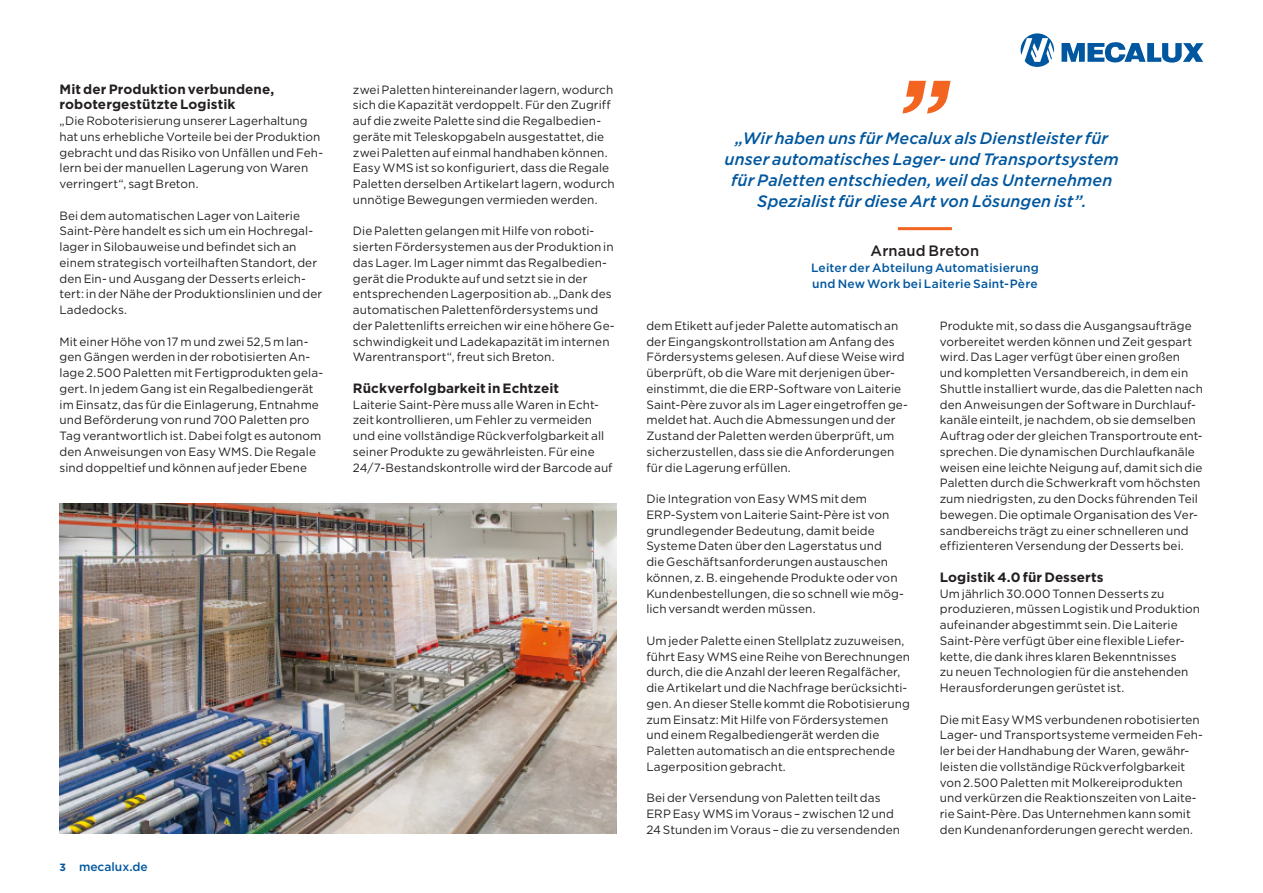
<style>
.page{position:relative;width:1263px;height:893px;background:#fff}
.page>*{position:absolute;margin:0;border:0;box-sizing:border-box;transform-origin:0 0}
.t1{font:italic 500 16.5px/21px "Gotham";letter-spacing:.005em;color:#01579f;text-align:center}
.t2{font:500 15px "Gotham";letter-spacing:.01em;color:#231f20}
.t3{font:700 13.5px/15.8px "Gotham";letter-spacing:.005em;color:#231f20}
.t4{font:12px/15.8px "Gotham";letter-spacing:.005em;color:#231f20}
.t5{font:500 12px/15.8px "Gotham";letter-spacing:.015em;color:#01579f}
.s1{font-weight:700;font-size:10.5px}
</style>
<div class="page">
<svg style="left:1020px;top:33px;width:34px;height:34px"></svg>
<svg style="left:1061px;top:42px;width:142px;height:21px"></svg>
<hr style="left:898px;top:227px;width:54px;height:3px;background:#f36421">
<svg style="left:902px;top:81px;width:48px;height:33px"></svg>
<img style="left:60px;top:503px;width:556px;height:330px">
<p class="t3" style="left:60px;top:81px;width:216px">Mit der Produktion verbundene, robotergestützte Logistik</p>
<p class="t4" style="left:60px;top:113px;width:265px">„Die Roboterisierung unserer Lagerhaltung hat uns erhebliche Vorteile bei der Produktion gebracht und das Risiko von Unfällen und Feh&shy;lern bei der manuellen Lagerung von Waren verringert“, sagt Breton.</p>
<p class="t4" style="left:60px;top:207px;width:264px">Bei dem automatischen Lager von Laiterie Saint-Père handelt es sich um ein Hochregal&shy;lager in Silobauweise und befindet sich an einem strategisch vorteilhaften Standort, der den Ein- und Ausgang der Desserts erleich&shy;tert: in der Nähe der Produktionslinien und der Ladedocks.</p>
<p class="t4" style="left:60px;top:333px;width:265px">Mit einer Höhe von 17 m und zwei 52,5 m lan&shy;gen Gängen werden in der robotisierten An&shy;lage 2.500 Paletten mit Fertigprodukten gela&shy;gert. In jedem Gang ist ein Regalbediengerät im Einsatz, das für die Einlagerung, Entnahme und Beförderung von rund 700 Paletten pro Tag verantwortlich ist. Dabei folgt es autonom den Anweisungen von Easy WMS. Die Regale sind doppeltief und können auf jeder Ebene</p>
<p class="t4" style="left:353px;top:81px;width:263px">zwei Paletten hintereinander lagern, wodurch sich die Kapazität verdoppelt. Für den Zugriff auf die zweite Palette sind die Regalbedien&shy;geräte mit Teleskopgabeln ausgestattet, die zwei Paletten auf einmal handhaben können.<br>Easy WMS ist so konfiguriert, dass die Regale Paletten derselben Artikelart lagern, wodurch unnötige Bewegungen vermieden werden.</p>
<p class="t4" style="left:353px;top:223px;width:263px">Die Paletten gelangen mit Hilfe von roboti&shy;sierten Fördersystemen aus der Produktion in das Lager. Im Lager nimmt das Regalbedien&shy;gerät die Produkte auf und setzt sie in der entsprechenden Lagerposition ab. „Dank des automatischen Palettenfördersystems und der Palettenlifts erreichen wir eine höhere Ge&shy;schwindigkeit und Ladekapazität im internen Warentransport“, freut sich Breton.</p>
<p class="t3" style="left:353px;top:380px;width:208px">Rückverfolgbarkeit in Echtzeit</p>
<p class="t4" style="left:353px;top:396px;width:261px">Laiterie Saint-Père muss alle Waren in Echt&shy;zeit kontrollieren, um Fehler zu vermeiden und eine vollständige Rückverfolgbarkeit all seiner Produkte zu gewährleisten. Für eine 24/7-Bestandskontrolle wird der Barcode auf</p>
<p class="t5" style="left:60px;top:858px;width:90px"><span class="s1">3</span> mecalux.de</p>
<h1 class="t1" style="left:724px;top:127px;width:396px">„Wir haben uns für Mecalux als Dienstleister für unser automatisches Lager- und Transportsystem für Paletten entschieden, weil das Unternehmen Spezialist für diese Art von Lösungen ist”.</h1>
<p class="t2" style="left:871px;top:241px;width:110px">Arnaud Breton</p>
<p class="t5" style="left:811px;top:260px;width:229px">Leiter der Abteilung Automatisierung und New Work bei Laiterie Saint-Père</p>
<p class="t4" style="left:940px;top:317px;width:265px">Produkte mit, so dass die Ausgangsaufträge vorbereitet werden können und Zeit gespart wird. Das Lager verfügt über einen großen und kompletten Versandbereich, in dem ein Shuttle installiert wurde, das die Paletten nach den Anweisungen der Software in Durchlauf&shy;kanäle einteilt, je nachdem, ob sie demselben Auftrag oder der gleichen Transportroute ent&shy;sprechen. Die dynamischen Durchlaufkanäle weisen eine leichte Neigung auf, damit sich die Paletten durch die Schwerkraft vom höchsten zum niedrigsten, zu den Docks führenden Teil bewegen. Die optimale Organisation des Ver&shy;sandbereichs trägt zu einer schnelleren und effizienteren Versendung der Desserts bei.</p>
<p class="t3" style="left:940px;top:569px;width:165px">Logistik 4.0 für Desserts</p>
<p class="t4" style="left:940px;top:585px;width:262px">Um jährlich 30.000 Tonnen Desserts zu produzieren, müssen Logistik und Produktion aufeinander abgestimmt sein. Die Laiterie Saint-Père verfügt über eine flexible Liefer&shy;kette, die dank ihres klaren Bekenntnisses<br>zu neuen Technologien für die anstehenden Herausforderungen gerüstet ist.</p>
<p class="t4" style="left:940px;top:711px;width:265px">Die mit Easy WMS verbundenen robotisierten Lager- und Transportsysteme vermeiden Feh&shy;ler bei der Handhabung der Waren, gewähr&shy;leisten die vollständige Rückverfolgbarkeit von 2.500 Paletten mit Molkereiprodukten und verkürzen die Reaktionszeiten von Laite&shy;rie Saint-Père. Das Unternehmen kann somit den Kundenanforderungen gerecht werden.</p>
<p class="t4" style="left:646px;top:317px;width:263px">dem Etikett auf jeder Palette automatisch an der Eingangskontrollstation am Anfang des Fördersystems gelesen. Auf diese Weise wird überprüft, ob die Ware mit derjenigen über&shy;einstimmt, die die ERP-Software von Laiterie Saint-Père zuvor als im Lager eingetroffen ge&shy;meldet hat. Auch die Abmessungen und der Zustand der Paletten werden überprüft, um sicherzustellen, dass sie die Anforderungen für die Lagerung erfüllen.</p>
<p class="t4" style="left:646px;top:491px;width:259px">Die Integration von Easy WMS mit dem ERP-System von Laiterie Saint-Père ist von grundlegender Bedeutung, damit beide Systeme Daten über den Lagerstatus und<br>die Geschäftsanforderungen austauschen können, z. B. eingehende Produkte oder von Kundenbestellungen, die so schnell wie mög&shy;lich versandt werden müssen.</p>
<p class="t4" style="left:646px;top:632px;width:265px">Um jeder Palette einen Stellplatz zuzuweisen, führt Easy WMS eine Reihe von Berechnungen durch, die die Anzahl der leeren Regalfächer, die Artikelart und die Nachfrage berücksichti&shy;gen. An dieser Stelle kommt die Robotisierung zum Einsatz: Mit Hilfe von Fördersystemen und einem Regalbediengerät werden die Paletten automatisch an die entsprechende Lagerposition gebracht.</p>
<p class="t4" style="left:646px;top:790px;width:255px">Bei der Versendung von Paletten teilt das<br>ERP Easy WMS im Voraus – zwischen 12 und<br>24 Stunden im Voraus – die zu versendenden</p>
</div>
